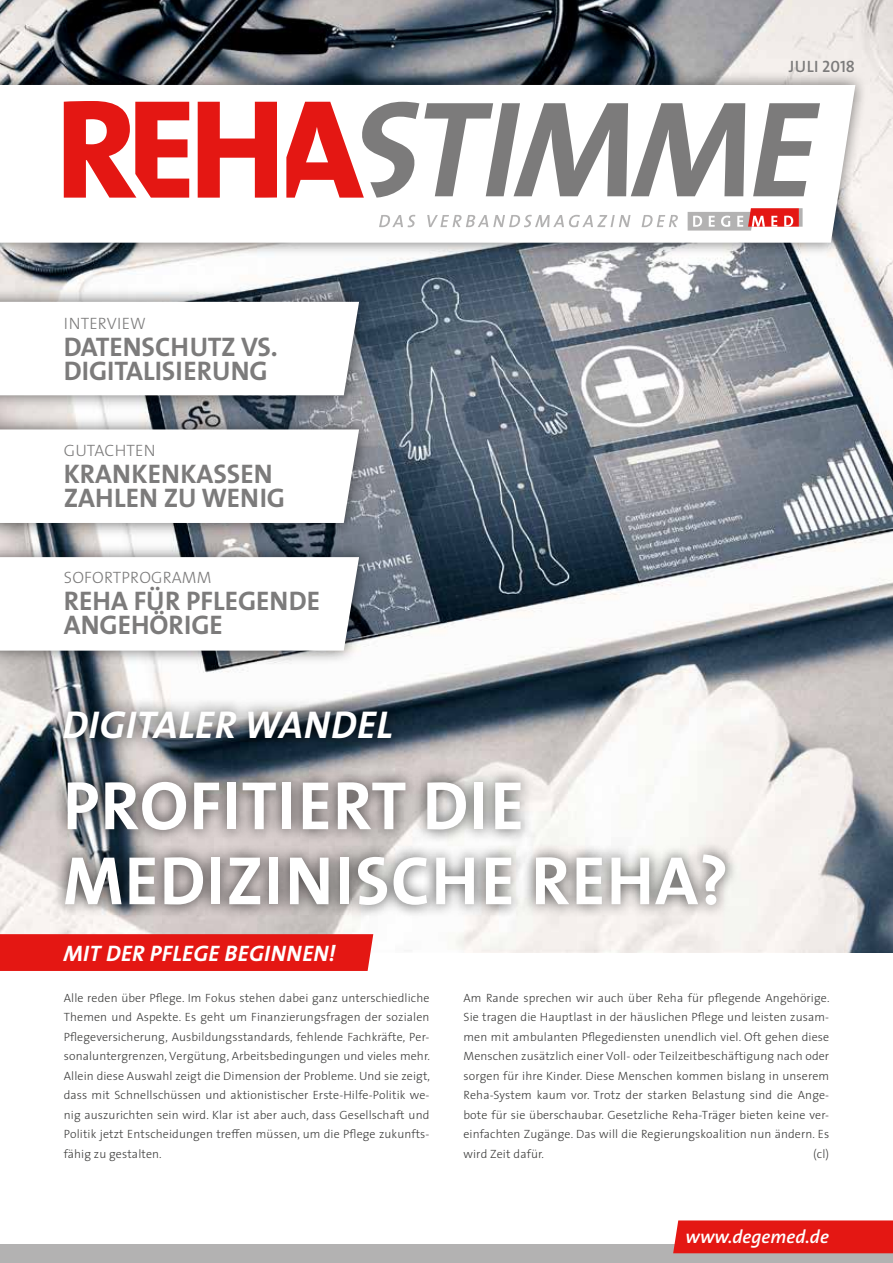
<style>
.page{position:relative;width:893px;height:1263px;background:#fff}
.page>*{position:absolute;margin:0;border:0;box-sizing:border-box;transform-origin:0 0}
.t1{font:700 69px/75px "The Sans";letter-spacing:.015em;color:#fff}
.t2{font:italic 700 39px "The Sans";letter-spacing:.015em;color:#fff}
.t3{font:27px/24px "The Sans Bold Caps";color:#7c7b7b}
.t4{font:italic 700 22.5px "The Sans";letter-spacing:.015em;color:#fff}
.t5{font:italic 600 18.6px "The Sans";color:#fff}
.t6{font:300 16.5px "The Sans";letter-spacing:.015em;color:#7c7b7b}
.t7{font:600 16.5px "The Sans";color:#7c7b7b}
.t8{font:300 12px/19.5px "The Sans";letter-spacing:.01em;color:#3c3c3b;text-align:justify}
.s1{font-family:"The Sans Semi Bold Caps";font-weight:400}
</style>
<div class="page">
<img style="left:0;top:0;width:893px;height:952px">
<div style="left:0;top:71px;width:869px;height:186px;background:#000;opacity:.55"></div>
<svg style="left:0;top:85px;width:855px;height:158px"></svg>
<svg style="left:64px;top:101px;width:213px;height:97px"></svg>
<svg style="left:286px;top:102px;width:534px;height:96px"></svg>
<div style="left:0;top:1244px;width:893px;height:19px;background:#b3b2b2"></div>
<svg style="left:799px;top:208px;width:4px;height:19px"></svg>
<svg style="left:688px;top:208px;width:111px;height:23px"></svg>
<svg style="left:379px;top:215px;width:299px;height:12px"></svg>
<div style="left:673px;top:1220px;width:220px;height:33px;background:#e41713"></div>
<div style="left:51px;top:697px;width:688px;height:222px;background:#000;opacity:.75"></div>
<div style="left:0;top:934px;width:373px;height:37px;background:#e41713"></div>
<div style="left:0;top:543px;width:372px;height:122px;background:#000;opacity:.55"></div>
<svg style="left:0;top:557px;width:359px;height:94px"></svg>
<div style="left:0;top:415px;width:372px;height:122px;background:#000;opacity:.55"></div>
<svg style="left:0;top:429px;width:359px;height:94px"></svg>
<div style="left:0;top:288px;width:372px;height:122px;background:#000;opacity:.55"></div>
<svg style="left:0;top:302px;width:359px;height:93px"></svg>
<h3 class="t7" style="left:789px;top:53px;width:68px">JULI <span class="s1">2018</span></h3>
<h3 class="t6" style="left:64px;top:310px;width:84px">INTERVIEW</h3>
<h3 class="t3" style="left:64px;top:334px;width:215px">DATENSCHUTZ VS.<br>DIGITALISIERUNG</h3>
<h3 class="t6" style="left:64px;top:437px;width:93px">GUTACHTEN</h3>
<h3 class="t3" style="left:64px;top:461px;width:223px">KRANKENKASSEN<br>ZAHLEN ZU WENIG</h3>
<h3 class="t6" style="left:64px;top:564px;width:149px">SOFORTPROGRAMM</h3>
<h3 class="t3" style="left:64px;top:588px;width:258px">REHA FÜR PFLEGENDE<br>ANGEHÖRIGE</h3>
<h2 class="t2" style="left:63px;top:692px;width:332px">DIGITALER WANDEL</h2>
<h1 class="t1" style="left:63px;top:766px;width:667px">PROFITIERT DIE<br>MEDIZINISCHE REHA?</h1>
<h3 class="t4" style="left:64px;top:934px;width:273px">MIT DER PFLEGE BEGINNEN!</h3>
<p class="t8" style="left:64px;top:987px;width:368px">Alle reden über Pflege. Im Fokus stehen dabei ganz unterschiedliche Themen und Aspekte. Es geht um Finanzierungsfragen der sozialen Pflegeversicherung, Ausbildungsstandards, fehlende Fachkräfte, Per&shy;sonaluntergrenzen, Vergütung, Arbeitsbedingungen und vieles mehr.<br>Allein diese Auswahl zeigt die Dimension der Probleme. Und sie zeigt, dass mit Schnellschüssen und aktionistischer Erste-Hilfe-Politik we&shy;nig auszurichten sein wird. Klar ist aber auch, dass Gesellschaft und Politik jetzt Entscheidungen treffen müssen, um die Pflege zukunfts&shy;fähig zu gestalten.</p>
<p class="t8" style="left:463px;top:987px;width:368px">Am Rande sprechen wir auch über Reha für pflegende Angehörige.<br>Sie tragen die Hauptlast in der häuslichen Pflege und leisten zusam&shy;men mit ambulanten Pflegediensten unendlich viel. Oft gehen diese Menschen zusätzlich einer Voll- oder Teilzeitbeschäftigung nach oder sorgen für ihre Kinder. Diese Menschen kommen bislang in unserem Reha-System kaum vor. Trotz der starken Belastung sind die Ange&shy;bote für sie überschaubar. Gesetzliche Reha-Träger bieten keine ver&shy;einfachten Zugänge. Das will die Regierungskoalition nun ändern. Es wird Zeit dafür.</p>
<p class="t8" style="left:813px;top:1143px;width:17px">(cl)</p>
<h3 class="t5" style="left:685px;top:1221px;width:145px">www.degemed.de</h3>
</div>
